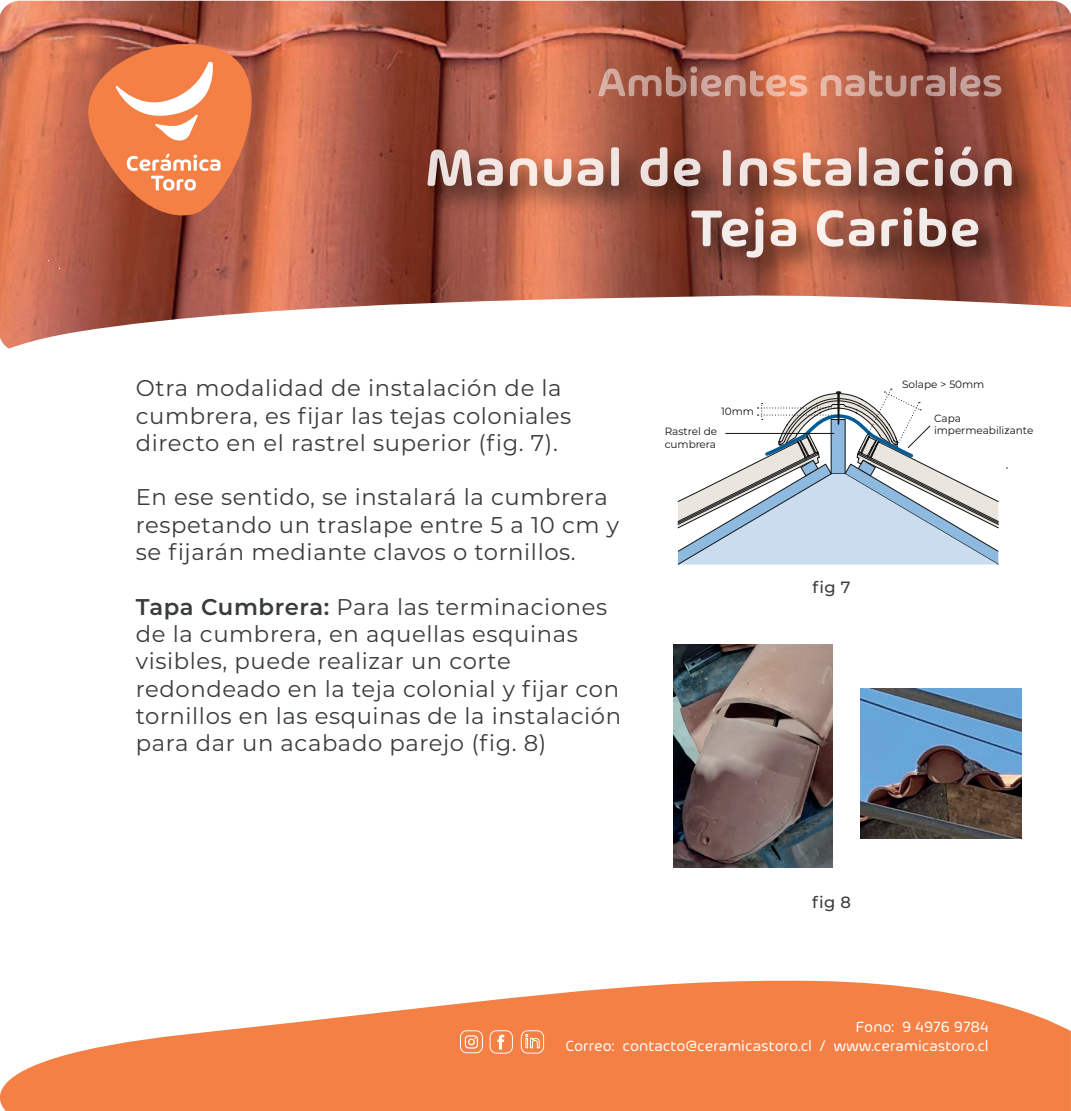
<style>
.page{position:relative;width:1071px;height:1111px;background:#fff}
.page>*{position:absolute;margin:0;border:0;box-sizing:border-box;transform-origin:0 0}
.t1{font:600 55.12px "Arlon";letter-spacing:.025em;color:#fff}
.t2{font:600 54.77px "Arlon";letter-spacing:.025em;color:#fff}
.t3{font:22.75px/27.3px "Montserrat";letter-spacing:.025em;color:#383d3b}
.t4{font:500 16.28px "Montserrat";color:#383d3b}
.t5{font:15.75px/18.9px "Arlon";color:#fff;text-align:right}
.t6{font:10.5px/12.6px "Montserrat";letter-spacing:-.005em;color:#111316}
.s1{font-weight:600}
</style>
<div class="page">
<img style="left:0;top:1px;width:1071px;height:292px">
<svg style="left:598px;top:66px;width:209px;height:30px;background:#ba7865"></svg>
<svg style="left:821px;top:71px;width:124px;height:25px;background:#b57969"></svg>
<div style="left:950px;top:67px;width:6px;height:29px;background:#c5a09b;border-radius:2px"></div>
<svg style="left:960px;top:74px;width:41px;height:22px"></svg>
<img style="left:412px;top:126px;width:643px;height:112px">
<img style="left:676px;top:187px;width:345px;height:106px">
<svg style="left:68px;top:30px;width:244px;height:191px;background:#d87953"></svg>
<svg style="left:0;top:293px;width:1071px;height:56px"></svg>
<svg style="left:0;top:980px;width:1071px;height:130px;fill:#f48045"></svg>
<svg style="left:490px;top:1030px;width:23px;height:23px"></svg>
<svg style="left:460px;top:1030px;width:23px;height:23px"></svg>
<svg style="left:521px;top:1030px;width:23px;height:23px"></svg>
<svg style="left:677px;top:388px;width:322px;height:177px"></svg>
<hr style="left:725px;top:433px;width:109px;height:1px;background:#111316">
<img style="left:673px;top:644px;width:160px;height:223px">
<img style="left:861px;top:688px;width:161px;height:150px">
<h1 class="t1" style="left:426px;top:128px;width:590px">Manual de Instalación</h1>
<h2 class="t2" style="left:691px;top:188px;width:291px">Teja Caribe</h2>
<p class="t3" style="left:136px;top:373px;width:437px">Otra modalidad de instalación de la cumbrera, es fijar las tejas coloniales directo en el rastrel superior (fig. 7).</p>
<p class="t3" style="left:136px;top:483px;width:485px">En ese sentido, se instalará la cumbrera respetando un traslape entre 5 a 10 cm y se fijarán mediante clavos o tornillos.</p>
<p class="t3" style="left:136px;top:592px;width:487px"><span class="s1">Tapa Cumbrera:</span> Para las terminaciones de la cumbrera, en aquellas esquinas visibles, puede realizar un corte redondeado en la teja colonial y fijar con tornillos en las esquinas de la instalación para dar un acabado parejo (fig. 8)</p>
<p class="t6" style="left:721px;top:404px;width:34px">10mm</p>
<p class="t6" style="left:665px;top:425px;width:54px">Rastrel de cumbrera</p>
<p class="t6" style="left:902px;top:378px;width:84px">Solape &gt; 50mm</p>
<p class="t6" style="left:934px;top:411px;width:101px">Capa impermeabilizante</p>
<p class="t4" style="left:813px;top:576px;width:40px">fig 7</p>
<p class="t4" style="left:812px;top:891px;width:40px">fig 8</p>
<p class="t5" style="left:565px;top:1016px;width:425px">Fono: 9 4976 9784<br>Correo: contacto@ceramicastoro.cl / www.ceramicastoro.cl</p>
</div>
